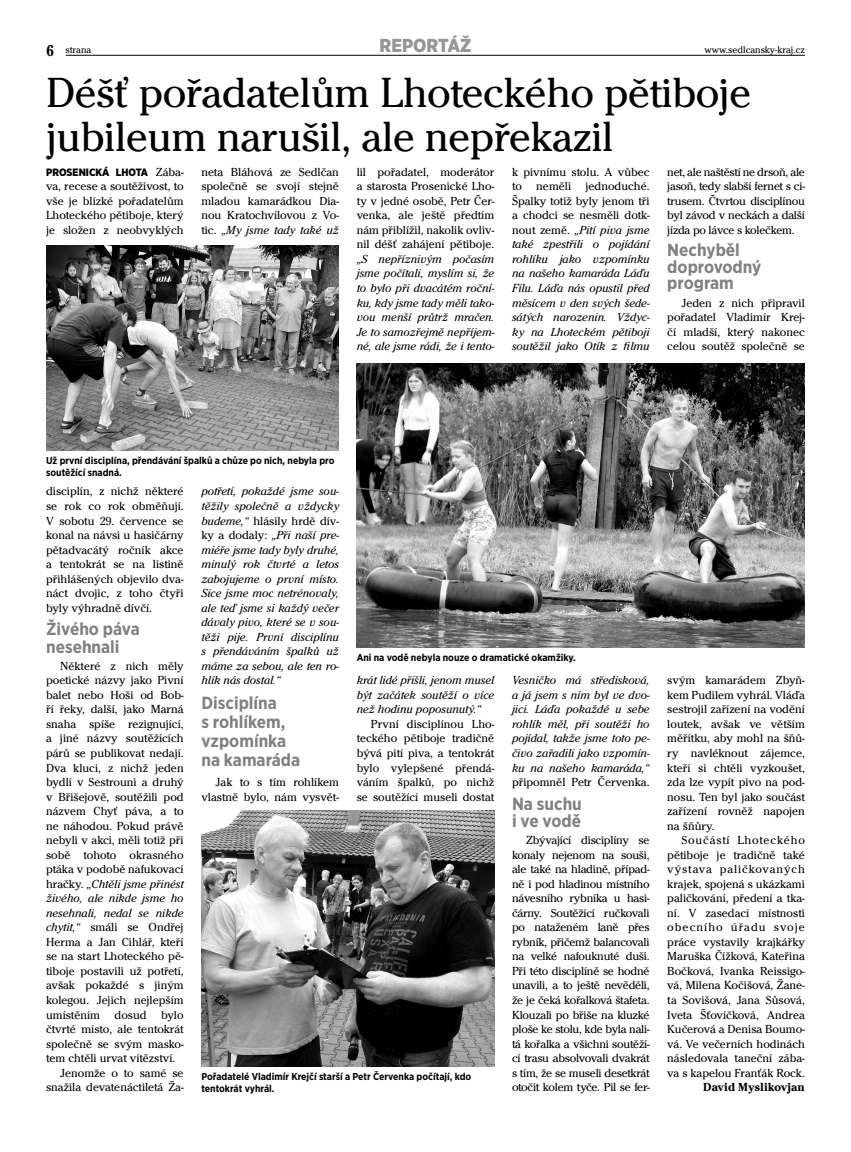
<style>
.page{position:relative;width:851px;height:1152px;background:#fff}
.page>*{position:absolute;margin:0;border:0;box-sizing:border-box;transform-origin:0 0}
.t1{font:43.75px/43.8px "Cheltenham Itc TOT";letter-spacing:-.01em;color:#000}
.t2{font:900 condensed 18.75px "Gotham CE";color:#969696}
.t3{font:700 condensed 17.5px/18.8px "Gotham CE";color:#808080}
.t4{font:12.12px/14.5px "Cheltenham Itc TOT";color:#000;text-align:justify}
.t5{font:italic 12.12px/14.5px "Cheltenham Itc TOT";color:#000;text-align:justify}
.t6{font:700 12.12px "Cheltenham Itc TOT";color:#000}
.t7{font:900 condensed 10.62px "Gotham CE";color:#000}
.t8{font:700 condensed 10px/12px "Gotham CE";color:#000}
.t9{font:10px "Cheltenham Itc TOT";color:#000}
.s1{font-weight:700;font-stretch:condensed;font-size:16.25px}
.s2{font-family:"Cheltenham Itc TOT";font-weight:400;font-stretch:normal;font-size:12.12px}
.s3{font-style:italic}
.s4{font-style:normal}
</style>
<div class="page">
<hr style="left:66px;top:55px;width:738px;height:1px;background:#000">
<img style="left:46px;top:245px;width:293px;height:205px">
<img style="left:356px;top:363px;width:448px;height:284px">
<img style="left:201px;top:810px;width:293px;height:256px">
<p class="t9" style="left:46px;top:46px;width:47px"><span class="s1">6</span> strana</p>
<h2 class="t2" style="left:379px;top:39px;width:93px">REPORTÁŽ</h2>
<p class="t9" style="left:704px;top:46px;width:102px">www.sedlcansky-kraj.cz</p>
<h1 class="t1" style="left:46px;top:75px;width:706px">Déšť pořadatelům Lhoteckého pětiboje jubileum narušil, ale nepřekazil</h1>
<p class="t7" style="left:46px;top:168px;width:139px">PROSENICKÁ LHOTA <span class="s2">Zába-</span></p>
<p class="t4" style="left:46px;top:180px;width:139px">va, recese a soutěživost, to vše je blízké pořadatelům Lhoteckého pětiboje, který je složen z neobvyklých</p>
<p class="t4" style="left:201px;top:166px;width:139px">neta Bláhová ze Sedlčan společně se svojí stejně mladou kamarádkou Dia&shy;nou Kratochvílovou z Vo&shy;tic. <span class="s3">„My jsme tady také už</span></p>
<p class="t4" style="left:356px;top:166px;width:139px">lil pořadatel, moderátor a starosta Prosenické Lho&shy;ty v jedné osobě, Petr Čer&shy;venka, ale ještě předtím nám přiblížil, nakolik ovliv&shy;nil déšť zahájení pětiboje.</p>
<p class="t5" style="left:356px;top:253px;width:139px">„S nepříznivým počasím jsme počítali, myslím si, že to bylo při dvacátém roční&shy;ku, kdy jsme tady měli tako&shy;vou menší průtrž mračen.<br>Je to samozřejmě nepříjem&shy;né, ale jsme rádi, že i tento-</p>
<p class="t5" style="left:512px;top:166px;width:139px"><span class="s4">k pivnímu stolu. A vůbec to neměli jednoduché.<br>Špalky totiž byly jenom tři a chodci se nesměli dotk&shy;nout země.</span> „Pití piva jsme také zpestřili o pojídání rohlíku jako vzpomínku na našeho kamaráda Láďu Fílu. Láďa nás opustil před měsícem v den svých šede&shy;sátých narozenin. Vždyc&shy;ky na Lhoteckém pětiboji soutěžil jako Otík z filmu</p>
<p class="t4" style="left:667px;top:166px;width:139px">net, ale naštěstí ne drsoň, ale jasoň, tedy slabší fernet s ci&shy;trusem. Čtvrtou disciplínou byl závod v neckách a další jízda po lávce s kolečkem.</p>
<h3 class="t3" style="left:667px;top:243px;width:96px;line-height:16.2px">Nechyběl doprovodný program</h3>
<p class="t4" style="left:667px;top:296px;width:139px;text-indent:14px">Jeden z nich připravil pořadatel Vladimír Krej&shy;čí mladší, který nakonec celou soutěž společně se</p>
<p class="t8" style="left:46px;top:455px;width:290px">Už první disciplína, přendávání špalků a chůze po nich, nebyla pro soutěžící snadná.</p>
<p class="t4" style="left:46px;top:485px;width:139px">disciplín, z nichž některé se rok co rok obměňují.<br>V sobotu 29. července se konal na návsi u hasičárny pětadvacátý ročník akce a tentokrát se na listině přihlášených objevilo dva&shy;náct dvojic, z toho čtyři byly výhradně dívčí.</p>
<h3 class="t3" style="left:46px;top:622px;width:95px;line-height:17.5px">Živého páva nesehnali</h3>
<p class="t4" style="left:60px;top:659px;width:125px">Některé z nich měly</p>
<p class="t4" style="left:46px;top:674px;width:139px">poetické názvy jako Pivní</p>
<p class="t4" style="left:46px;top:688px;width:139px">balet nebo Hoši od Bob-</p>
<p class="t4" style="left:46px;top:703px;width:139px">ří řeky, další, jako Marná</p>
<p class="t4" style="left:46px;top:717px;width:139px">snaha spíše rezignující,</p>
<p class="t4" style="left:46px;top:732px;width:139px">a jiné názvy soutěžících</p>
<p class="t4" style="left:46px;top:747px;width:139px">párů se publikovat nedají.</p>
<p class="t4" style="left:46px;top:761px;width:139px">Dva kluci, z nichž jeden</p>
<p class="t4" style="left:46px;top:776px;width:139px">bydlí v Sestrouni a druhý</p>
<p class="t4" style="left:46px;top:790px;width:139px">v Břišejově, soutěžili pod</p>
<p class="t4" style="left:46px;top:805px;width:139px">názvem Chyť páva, a to</p>
<p class="t4" style="left:46px;top:819px;width:139px">ne náhodou. Pokud právě</p>
<p class="t4" style="left:46px;top:834px;width:139px">nebyli v akci, měli totiž při</p>
<p class="t4" style="left:46px;top:848px;width:139px">sobě tohoto okrasného</p>
<p class="t4" style="left:46px;top:863px;width:139px">ptáka v podobě nafukovací</p>
<p class="t5" style="left:46px;top:877px;width:139px"><span class="s4">hračky.</span> „Chtěli jsme přinést</p>
<p class="t5" style="left:46px;top:892px;width:139px">živého, ale nikde jsme ho</p>
<p class="t5" style="left:46px;top:907px;width:139px">nesehnali, nedal se nikde</p>
<p class="t4" style="left:46px;top:921px;width:139px"><span class="s3">chytit,“</span> smáli se Ondřej</p>
<p class="t4" style="left:46px;top:935px;width:139px">Herma a Jan Cihlář, kteří</p>
<p class="t4" style="left:46px;top:950px;width:139px">se na start Lhoteckého pě-</p>
<p class="t4" style="left:46px;top:964px;width:139px">tiboje postavili už potřetí,</p>
<p class="t4" style="left:46px;top:979px;width:139px">avšak pokaždé s jiným</p>
<p class="t4" style="left:46px;top:993px;width:139px">kolegou. Jejich nejlepším</p>
<p class="t4" style="left:46px;top:1008px;width:139px">umístěním dosud bylo</p>
<p class="t4" style="left:46px;top:1023px;width:139px">čtvrté místo, ale tentokrát</p>
<p class="t4" style="left:46px;top:1037px;width:139px">společně se svým masko-</p>
<p class="t4" style="left:46px;top:1052px;width:131px">tem chtěli urvat vítězství.</p>
<p class="t4" style="left:60px;top:1066px;width:125px">Jenomže o to samé se</p>
<p class="t4" style="left:46px;top:1081px;width:139px">snažila devatenáctiletá Ža-</p>
<p class="t5" style="left:201px;top:485px;width:139px">potřetí, pokaždé jsme sou&shy;těžily společně a vždycky budeme,“ <span class="s4">hlásily hrdě dív&shy;ky a dodaly:</span> „Při naší pre&shy;miéře jsme tady byly druhé, minulý rok čtvrté a letos zabojujeme o první místo.<br>Sice jsme moc netrénovaly, ale teď jsme si každý večer dávaly pivo, které se v sou&shy;těži pije. První disciplínu s přendáváním špalků už máme za sebou, ale ten ro&shy;hlík nás dostal.“</p>
<h3 class="t3" style="left:201px;top:695px;width:100px">Disciplína<br>s rohlíkem, vzpomínka na kamaráda</h3>
<p class="t4" style="left:201px;top:776px;width:139px;text-align:right">Jak to s tím rohlíkem vlastně bylo, nám vysvět-</p>
<p class="t8" style="left:356px;top:652px;width:220px">Ani na vodě nebyla nouze o dramatické okamžiky.</p>
<p class="t5" style="left:512px;top:674px;width:139px">Vesničko má středisková, a já jsem s ním byl ve dvo&shy;jici. Láďa pokaždé u sebe rohlík měl, při soutěži ho pojídal, takže jsme toto pe&shy;čivo zařadili jako vzpomín&shy;ku na našeho kamaráda,“</p>
<p class="t4" style="left:512px;top:776px;width:139px">připomněl Petr Červenka.</p>
<h3 class="t3" style="left:512px;top:796px;width:71px;line-height:17.5px">Na suchu i ve vodě</h3>
<p class="t4" style="left:512px;top:834px;width:139px;text-indent:14px">Zbývající disciplíny se konaly nejenom na souši, ale také na hladině, případ&shy;ně i pod hladinou místního návesního rybníka u hasi&shy;čárny. Soutěžící ručkovali po nataženém laně přes rybník, přičemž balancovali na velké nafouknuté duši.<br>Při této disciplíně se hodně unavili, a to ještě nevěděli, že je čeká kořalková štafeta.<br>Klouzali po břiše na kluzké ploše ke stolu, kde byla nali&shy;tá kořalka a všichni soutěží&shy;cí trasu absolvovali dvakrát s tím, že se museli desetkrát otočit kolem tyče. Pil se fer-</p>
<p class="t5" style="left:356px;top:674px;width:139px">krát lidé přišli, jenom musel být začátek soutěží o více než hodinu poposunutý.“</p>
<p class="t4" style="left:356px;top:717px;width:139px;text-indent:14px">První disciplínou Lho&shy;teckého pětiboje tradičně bývá pití piva, a tentokrát bylo vylepšené přendá&shy;váním špalků, po nichž se soutěžící museli dostat</p>
<p class="t8" style="left:201px;top:1071px;width:271px">Pořadatelé Vladimír Krejčí starší a Petr Červenka počítají, kdo tentokrát vyhrál.</p>
<p class="t4" style="left:667px;top:674px;width:139px">svým kamarádem Zbyň&shy;kem Pudilem vyhrál. Vláďa sestrojil zařízení na vodění loutek, avšak ve větším měřítku, aby mohl na šňů&shy;ry navléknout zájemce, kteří si chtěli vyzkoušet, zda lze vypít pivo na pod&shy;nosu. Ten byl jako součást zařízení rovněž napojen na šňůry.</p>
<p class="t4" style="left:667px;top:834px;width:139px;text-indent:14px">Součástí Lhoteckého pětiboje je tradičně také výstava paličkovaných krajek, spojená s ukázkami paličkování, předení a tka&shy;ní. V zasedací místnosti obecního úřadu svoje práce vystavily krajkářky Maruška Čížková, Kateřina Bočková, Ivanka Reissigo&shy;vá, Milena Kočišová, Žane&shy;ta Sovišová, Jana Sůsová, Iveta Šťovíčková, Andrea Kučerová a Denisa Boumo&shy;vá. Ve večerních hodinách následovala taneční zába&shy;va s kapelou Franťák Rock.</p>
<p class="t6" style="left:703px;top:1082px;width:103px">David Myslikovjan</p>
</div>
